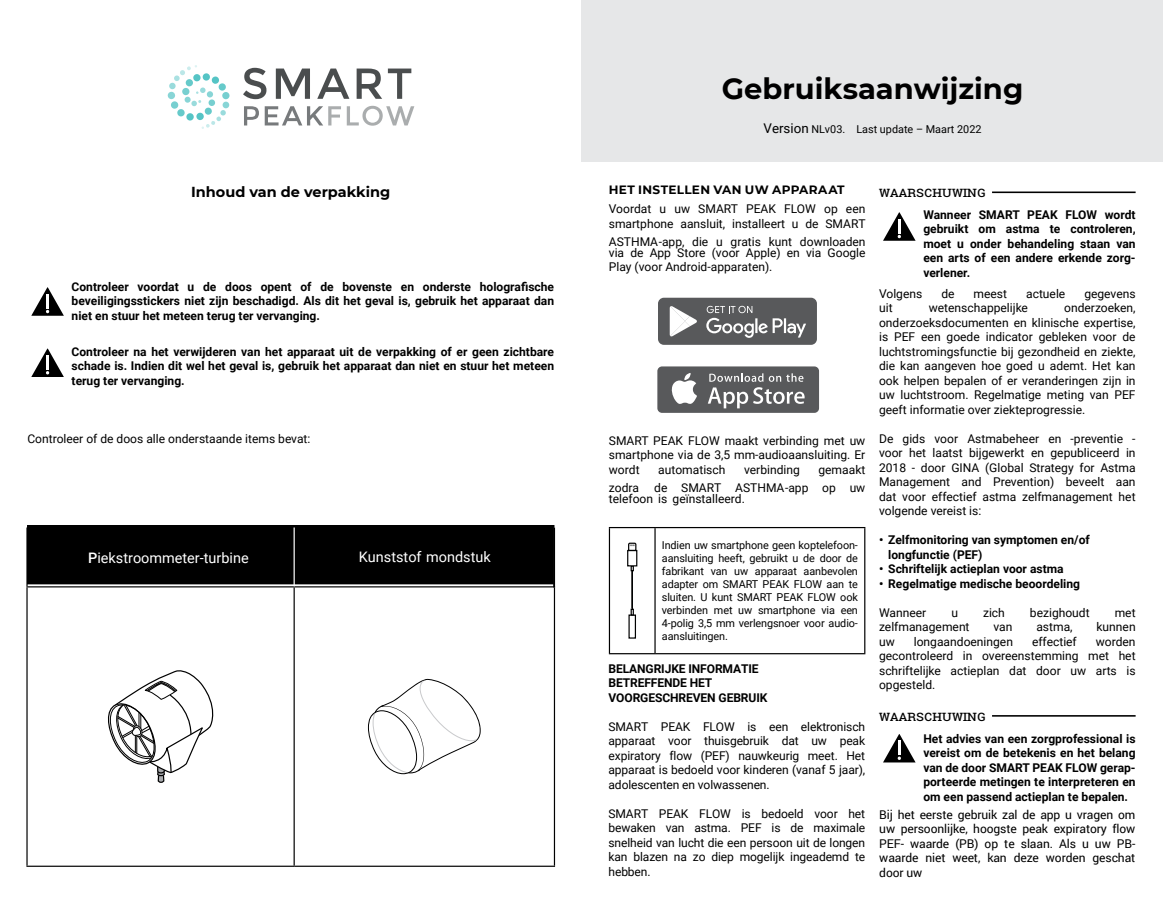
<style>
.page{position:relative;width:1163px;height:908px;background:#fff}
.page>*{position:absolute;margin:0;border:0;box-sizing:border-box;transform-origin:0 0}
.t1{font:700 29px "Montserrat";color:#000}
.t2{font:14.5px "Roboto";color:#fff}
.t3{font:14.5px "Roboto Slab";letter-spacing:.005em;color:#000}
.t4{font:700 14.5px "Montserrat";color:#000}
.t5{font:12px/14.5px "Roboto";color:#000}
.t6{font:700 12px/14.5px "Roboto";color:#000;text-align:justify}
.t7{font:12px/14.5px "Roboto";letter-spacing:-.01em;color:#000;text-align:justify}
.t8{font:10.75px/13px "Roboto";letter-spacing:-.01em;color:#000;text-align:justify}
.s1{font-weight:500}
.s2{font-size:13.25px}
.s3{font-style:inherit}
.s4{font-family:"Montserrat";font-weight:700}
</style>
<div class="page">
<div style="left:658px;top:297px;width:158px;height:47px;background:#58595b;border-radius:6px"></div>
<svg style="left:706px;top:306px;width:100px;height:32px"></svg>
<svg style="left:669px;top:306px;width:28px;height:30px"></svg>
<hr style="left:608px;top:526px;width:47px;height:2px;background:#000">
<hr style="left:608px;top:528px;width:2px;height:124px;background:#000">
<hr style="left:655px;top:526px;width:210px;height:2px;background:#000">
<hr style="left:654px;top:528px;width:1px;height:124px;background:#000">
<hr style="left:864px;top:528px;width:1px;height:124px;background:#000">
<hr style="left:608px;top:652px;width:47px;height:2px;background:#000">
<hr style="left:655px;top:652px;width:210px;height:2px;background:#000">
<svg style="left:630px;top:566px;width:3px;height:5px"></svg>
<div style="left:627px;top:549px;width:10px;height:17px;border:1px solid #000101"></div>
<div style="left:628px;top:614px;width:8px;height:24px;border:1px solid #000101"></div>
<svg style="left:630px;top:608px;width:3px;height:7px"></svg>
<svg style="left:627px;top:542px;width:10px;height:9px"></svg>
<div style="left:657px;top:366px;width:161px;height:46px;background:#58595b;border-radius:5px"></div>
<svg style="left:671px;top:373px;width:26px;height:31px"></svg>
<svg style="left:707px;top:387px;width:97px;height:21px"></svg>
<svg style="left:709px;top:373px;width:94px;height:8px"></svg>
<hr style="left:991px;top:191px;width:144px;height:2px;background:#000">
<svg style="left:883px;top:212px;width:32px;height:29px"></svg>
<hr style="left:991px;top:714px;width:144px;height:2px;background:#000">
<svg style="left:883px;top:734px;width:32px;height:28px"></svg>
<div style="left:581px;top:0;width:581px;height:161px;background:#e6e7e8"></div>
<svg style="left:243px;top:68px;width:23px;height:31px"></svg>
<svg style="left:276px;top:68px;width:34px;height:31px"></svg>
<svg style="left:317px;top:68px;width:32px;height:31px"></svg>
<svg style="left:356px;top:68px;width:26px;height:31px"></svg>
<svg style="left:388px;top:68px;width:23px;height:31px"></svg>
<svg style="left:244px;top:106px;width:15px;height:19px"></svg>
<svg style="left:265px;top:106px;width:76px;height:19px"></svg>
<svg style="left:347px;top:106px;width:67px;height:20px"></svg>
<div style="left:222px;top:92px;width:7px;height:7px;background:#77cfd0;border-radius:50%"></div>
<div style="left:222px;top:102px;width:7px;height:6px;background:#88d5d6;border-radius:50%"></div>
<svg style="left:169px;top:65px;width:57px;height:64px"></svg>
<div style="left:168px;top:92px;width:7px;height:7px;background:#88d5d6;border-radius:50%"></div>
<div style="left:171px;top:101px;width:7px;height:8px;background:#77cfd0;border-radius:50%"></div>
<svg style="left:177px;top:109px;width:8px;height:7px"></svg>
<div style="left:186px;top:113px;width:8px;height:8px;background:#55c4c5;border-radius:50%"></div>
<svg style="left:196px;top:112px;width:8px;height:8px"></svg>
<svg style="left:31px;top:287px;width:33px;height:28px"></svg>
<svg style="left:31px;top:348px;width:33px;height:29px"></svg>
<div style="left:27px;top:525px;width:527px;height:59px;background:#000"></div>
<hr style="left:26px;top:527px;width:2px;height:59px;background:#000">
<hr style="left:26px;top:586px;width:268px;height:1px;background:#000">
<hr style="left:26px;top:587px;width:2px;height:278px;background:#000">
<hr style="left:294px;top:586px;width:261px;height:1px;background:#000">
<hr style="left:293px;top:587px;width:2px;height:278px;background:#000">
<hr style="left:553px;top:587px;width:2px;height:278px;background:#000">
<hr style="left:26px;top:865px;width:268px;height:1px;background:#000">
<hr style="left:294px;top:865px;width:261px;height:1px;background:#000">
<hr style="left:293px;top:527px;width:2px;height:59px;background:#fff">
<svg style="left:108px;top:670px;width:106px;height:113px"></svg>
<svg style="left:367px;top:678px;width:114px;height:97px"></svg>
<hr style="left:553px;top:527px;width:2px;height:60px;background:#000">
<p class="t4" style="left:191px;top:181px;width:201px">Inhoud van de verpakking</p>
<p class="t6" style="left:72px;top:279px;width:484px">Controleer voordat u de doos opent of de bovenste en onderste holografische beveiligingsstickers niet zijn beschadigd. Als dit het geval is, gebruik het apparaat dan niet en stuur het meteen terug ter vervanging.</p>
<p class="t6" style="left:72px;top:343px;width:484px">Controleer na het verwijderen van het apparaat uit de verpakking of er geen zichtbare schade is. Indien dit wel het geval is, gebruik het apparaat dan niet en stuur het meteen terug ter vervanging.</p>
<p class="t5" style="left:27px;top:430px;width:284px">Controleer of de doos alle onderstaande items bevat:</p>
<p class="t2" style="left:88px;top:547px;width:162px"><span class="s1">P</span>iekstroommeter-turbine</p>
<p class="t2" style="left:359px;top:546px;width:133px">Kunststof mondstuk</p>
<p class="t1" style="left:721px;top:68px;width:303px">Gebruiksaanwijzing</p>
<p class="t8" style="left:763px;top:122px;width:219px"><span class="s2">Version</span> NLv0<span class="s3">3</span>. Last update – M<span class="s3">aart</span> 202<span class="s3">2</span></p>
<p class="t5" style="left:608px;top:179px;width:258px;line-height:19.2px"><span class="s4">HET INSTELLEN VAN UW APPARAAT<br></span>Voordat u uw SMART PEAK FLOW op een</p>
<p class="t5" style="left:608px;top:214px;width:258px;line-height:18px">smartphone aansluit, installeert u de SMART<br>ASTHMA-app, die u gratis kunt downloaden</p>
<p class="t5" style="left:608px;top:244px;width:258px">via de App Store (voor Apple) en via Google<br>Play (voor Android-apparaten).</p>
<p class="t3" style="left:878px;top:182px;width:108px">WAARSCHUWING</p>
<p class="t6" style="left:923px;top:206px;width:214px">Wanneer SMART PEAK FLOW wordt gebruikt om astma te controleren, moet u onder behandeling staan van een arts of een andere erkende zorg&shy;verlener.</p>
<p class="t5" style="left:878px;top:286px;width:45px">Volgens</p>
<p class="t5" style="left:941px;top:286px;width:15px">de</p>
<p class="t5" style="left:973px;top:286px;width:35px">meest</p>
<p class="t5" style="left:1025px;top:286px;width:41px">actuele</p>
<p class="t5" style="left:1084px;top:286px;width:53px">gegevens</p>
<p class="t5" style="left:878px;top:300px;width:15px">uit</p>
<p class="t5" style="left:928px;top:300px;width:101px">wetenschappelijke</p>
<p class="t5" style="left:878px;top:300px;width:258px;text-align:justify;text-indent:185px">onderzoeken, onderzoeksdocumenten en klinische expertise, is PEF een goede indicator gebleken voor de luchtstromingsfunctie bij gezondheid en ziekte, die kan aangeven hoe goed u ademt. Het kan ook helpen bepalen of er veranderingen zijn in uw luchtstroom. Regelmatige meting van PEF geeft informatie over ziekteprogressie.</p>
<p class="t5" style="left:878px;top:430px;width:258px;text-align:justify">De gids voor Astmabeheer en -preventie - voor het laatst bijgewerkt en gepubliceerd in 2018 - door GINA (Global Strategy for Astma Management and Prevention) beveelt aan dat voor effectief astma zelfmanagement het volgende vereist is:</p>
<p class="t6" style="left:888px;top:532px;width:203px;text-indent:-9px">• Zelfmonitoring van symptomen en/of longfunctie (PEF)</p>
<p class="t6" style="left:878px;top:561px;width:186px">• Schriftelijk actieplan voor astma</p>
<p class="t6" style="left:878px;top:575px;width:202px">• Regelmatige medische beoordeling</p>
<p class="t5" style="left:878px;top:604px;width:49px">Wanneer</p>
<p class="t5" style="left:951px;top:604px;width:8px">u</p>
<p class="t5" style="left:982px;top:604px;width:23px">zich</p>
<p class="t5" style="left:1029px;top:604px;width:61px">bezighoudt</p>
<p class="t5" style="left:1114px;top:604px;width:22px">met</p>
<p class="t5" style="left:879px;top:618px;width:92px">zelfmanagement</p>
<p class="t5" style="left:993px;top:618px;width:20px">van</p>
<p class="t5" style="left:1036px;top:618px;width:38px">astma,</p>
<p class="t5" style="left:1096px;top:618px;width:41px">kunnen</p>
<p class="t5" style="left:879px;top:633px;width:17px">uw</p>
<p class="t5" style="left:913px;top:633px;width:101px">longaandoeningen</p>
<p class="t5" style="left:1031px;top:633px;width:46px">effectief</p>
<p class="t5" style="left:608px;top:432px;width:258px;text-align:justify">SMART PEAK FLOW maakt verbinding met uw smartphone via de 3,5 mm-audioaansluiting. Er wordt</p>
<p class="t5" style="left:658px;top:461px;width:69px">automatisch</p>
<p class="t5" style="left:744px;top:461px;width:57px">verbinding</p>
<p class="t5" style="left:818px;top:461px;width:48px">gemaakt</p>
<p class="t5" style="left:608px;top:481px;width:258px;line-height:11px;text-indent:45px">de SMART ASTHMA-app op uw telefoon is geïnstalleerd.</p>
<p class="t8" style="left:661px;top:538px;width:197px">Indien uw smartphone geen koptelefoon&shy;aansluiting heeft, gebruikt u de door de fabrikant van uw apparaat aanbevolen adapter om SMART PEAK FLOW aan te sluiten. U kunt SMART PEAK FLOW ook verbinden met uw smartphone via een 4-polig 3,5 mm verlengsnoer voor audio&shy;aansluitingen.</p>
<p class="t5" style="left:608px;top:479px;width:32px">zodra</p>
<p class="t5" style="left:879px;top:633px;width:258px;text-align:justify;text-indent:217px">worden gecontroleerd in overeenstemming met het schriftelijke actieplan dat door uw arts is opgesteld.</p>
<p class="t3" style="left:878px;top:705px;width:108px">WAARSCHUWING</p>
<p class="t6" style="left:923px;top:730px;width:214px">Het advies van een zorgprofessional is vereist om de betekenis en het belang van de door SMART PEAK FLOW gerap&shy;porteerde metingen te interpreteren en om een passend actieplan te bepalen.</p>
<p class="t6" style="left:608px;top:660px;width:160px;text-align:left">BELANGRIJKE INFORMATIE<br>BETREFFENDE HET<br>VOORGESCHREVEN GEBRUIK</p>
<p class="t7" style="left:608px;top:718px;width:258px">SMART PEAK FLOW is een elektronisch apparaat voor thuisgebruik dat uw peak expiratory flow (PEF) nauwkeurig meet. Het apparaat is bedoeld voor kinderen (vanaf 5 jaar), adolescenten en volwassenen.</p>
<p class="t7" style="left:608px;top:805px;width:258px">SMART PEAK FLOW is bedoeld voor het bewaken van astma. PEF is de maximale snelheid van lucht die een persoon uit de longen kan blazen na zo diep mogelijk ingeademd te hebben.</p>
<p class="t7" style="left:879px;top:806px;width:257px">Bij het eerste gebruik zal de app u vragen om uw persoonlijke, hoogste peak expiratory flow PEF- waarde (PB) op te slaan. Als u uw PB&shy;waarde niet weet, kan deze worden geschat door uw</p>
</div>
